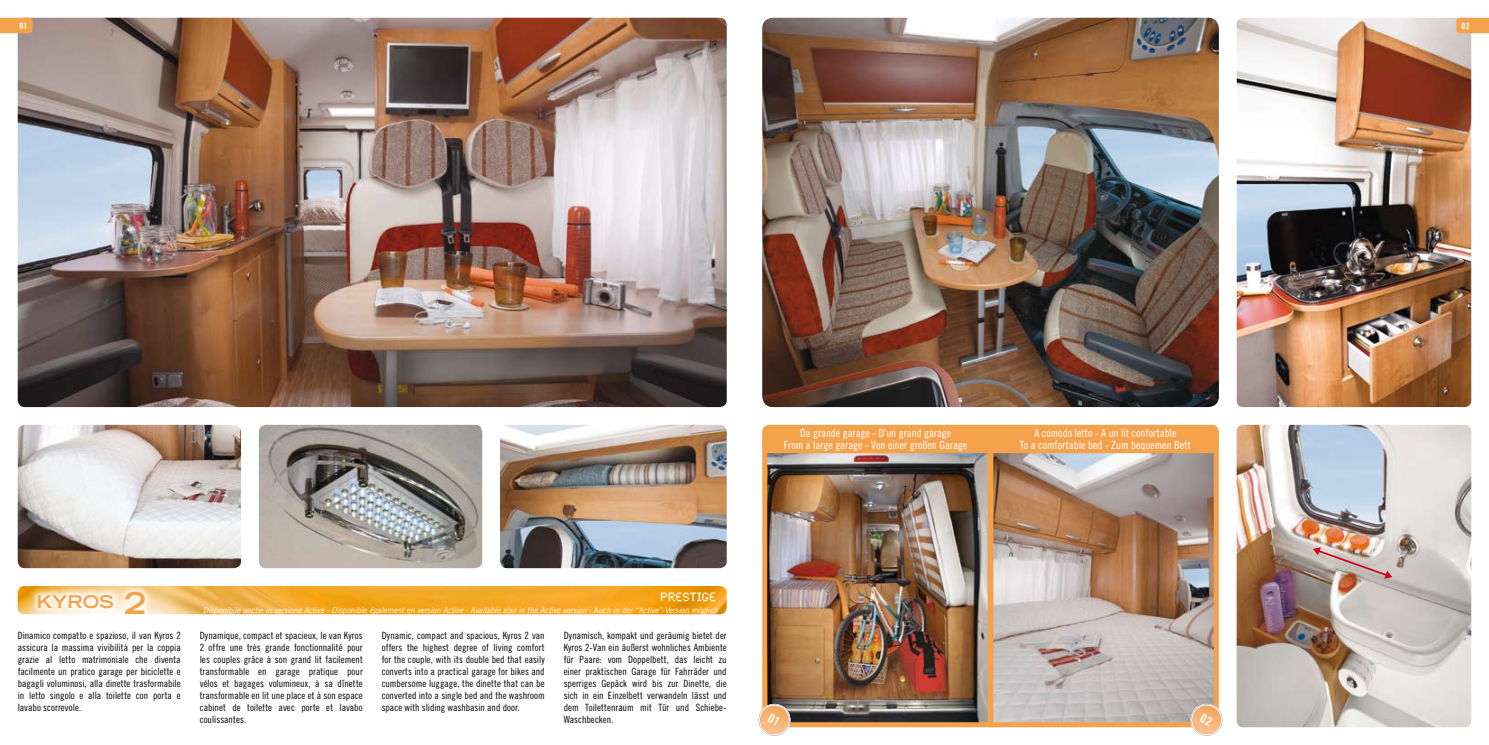
<style>
.page{position:relative;width:1489px;height:745px;background:#fff}
.page>*{position:absolute;margin:0;border:0;box-sizing:border-box;transform-origin:0 0}
.t1{font:700 expanded 17.5px "Trade Gothic LT Std";letter-spacing:-.015em;color:#f4a14c}
.t2{font:12.5px "Synchro LET";letter-spacing:.015em;color:#fff}
.t3{font:11.25px/12.5px "Trade Gothic LT Std Cn 18";color:#fff;text-align:center}
.t4{font:10px/12px "Trade Gothic LT Std Cn 18";letter-spacing:.005em;color:#000;text-align:justify}
.t5{font:8.75px "Trade Gothic LT Std Bd Cn 20";color:#fff}
.t6{font:italic 8.12px "Trade Gothic LT Std";letter-spacing:-.005em;color:#fff;scale:.95 1}
.s1{font-size:30px}
</style>
<div class="page">
<img style="left:1236px;top:18px;width:234px;height:389px">
<img style="left:1236px;top:424px;width:234px;height:302px">
<img style="left:762px;top:18px;width:456px;height:389px">
<img style="left:259px;top:424px;width:223px;height:143px">
<img style="left:18px;top:18px;width:708px;height:389px">
<img style="left:18px;top:424px;width:223px;height:143px">
<img style="left:500px;top:424px;width:226px;height:143px">
<svg style="left:1312px;top:547px;width:80px;height:31px;background:#c6aba4"></svg>
<img style="left:768px;top:453px;width:218px;height:267px">
<div style="left:762px;top:439px;width:230px;height:287px;border:5px solid #f4a14c"></div>
<img style="left:994px;top:453px;width:218px;height:267px">
<div style="left:988px;top:437px;width:230px;height:289px;border:5px solid #f4a14c"></div>
<svg style="left:0;top:18px;width:33px;height:15px"></svg>
<svg style="left:1456px;top:18px;width:32px;height:15px"></svg>
<img style="left:18px;top:585px;width:708px;height:29px">
<svg style="left:29px;top:585px;width:222px;height:30px"></svg>
<div style="left:762px;top:424px;width:456px;height:29px;background:#f4a14c;border-radius:7px"></div>
<svg style="left:758px;top:703px;width:32px;height:32px"></svg>
<svg style="left:1190px;top:703px;width:32px;height:32px"></svg>
<p class="t5" style="left:19px;top:20px;width:9px">01</p>
<p class="t5" style="left:1461px;top:20px;width:10px">02</p>
<h1 class="t1" style="left:37px;top:590px;width:111px">KYROS <span class="s1">2</span></h1>
<p class="t2" style="left:660px;top:585px;width:57px">PRESTIGE</p>
<p class="t6" style="left:203px;top:604px;width:543px">Disponibile anche in versione Active - Disponible également en version Active - Available also in the Active version - Auch in der “Active”-Version möglich</p>
<p class="t4" style="left:18px;top:629px;width:165px">Dinamico compatto e spazioso, il van Kyros 2 assicura la massima vivibilità per la coppia grazie al letto matrimoniale che diventa facilmente un pratico garage per biciclette e bagagli voluminosi, alla dinette trasformabile in letto singolo e alla toilette con porta e lavabo scorrevole.</p>
<p class="t4" style="left:200px;top:629px;width:164px">Dynamique, compact et spacieux, le van Kyros 2 offre une très grande fonctionnalité pour les couples grâce à son grand lit facilement transformable en garage pratique pour vélos et bagages volumineux, à sa dînette transformable en lit une place et à son espace cabinet de toilette avec porte et lavabo coulissantes.</p>
<p class="t4" style="left:381px;top:629px;width:164px">Dynamic, compact and spacious, Kyros 2 van offers the highest degree of living comfort for the couple, with its double bed that easily converts into a practical garage for bikes and cumbersome luggage, the dinette that can be converted into a single bed and the washroom space with sliding washbasin and door.</p>
<p class="t4" style="left:563px;top:629px;width:164px">Dynamisch, kompakt und geräumig bietet der Kyros 2-Van ein äußerst wohnliches Ambiente für Paare: vom Doppelbett, das leicht zu einer praktischen Garage für Fahrräder und sperriges Gepäck wird bis zur Dinette, die sich in ein Einzelbett verwandeln lässt und dem Toilettenraum mit Tür und Schiebe-Waschbecken.</p>
<p class="t3" style="left:784px;top:426px;width:185px">Da grande garage - D’un grand garage<br>From a large garage - Von einer großen Garage</p>
<p class="t3" style="left:1019px;top:426px;width:172px">A comodo letto - A un lit confortable<br>To a comfortable bed - Zum bequemen Bett</p>
</div>
